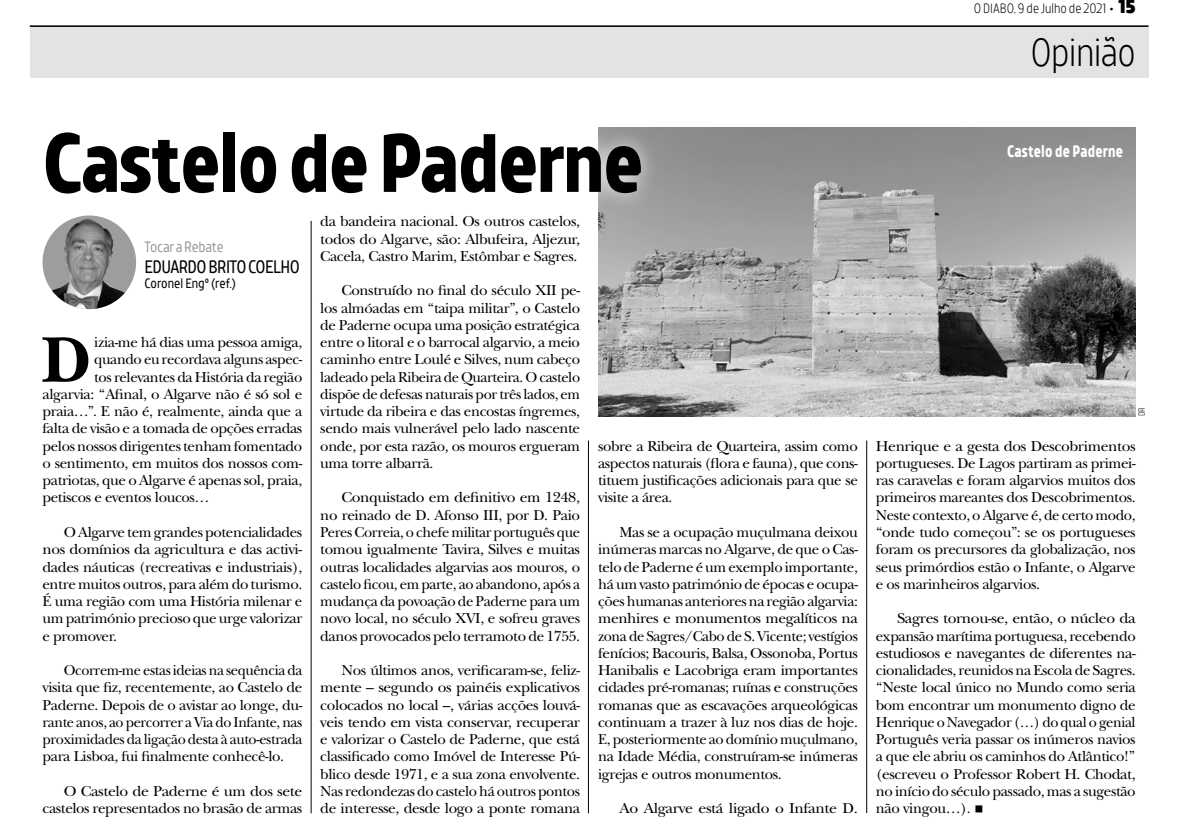
<style>
.page{position:relative;width:1191px;height:840px;background:#fff}
.page>*{position:absolute;margin:0;border:0;box-sizing:border-box;transform-origin:0 0}
.t1{font:700 82.5px "TT Teds";letter-spacing:-.02em;color:#000}
.t2{font:700 67.2px "New Baskerville ITC Pro";color:#000}
.t3{font:300 39px "TT Teds";letter-spacing:-.02em;color:#000}
.t4{font:18px "TT Teds";letter-spacing:-.03em;color:#000}
.t5{font:700 16.5px "TT Teds";letter-spacing:.01em;color:#fff;scale:.9 1}
.t6{font:15px/17.2px "New Baskerville ITC Pro";letter-spacing:-.025em;color:#000;text-align:justify}
.t7{font:15px/17.2px "New Baskerville ITC Pro";letter-spacing:-.025em;color:#000;text-align:justify;scale:1.04 1}
.t8{font:15px/17.2px "New Baskerville ITC Pro";letter-spacing:-.025em;color:#000;text-align:justify;scale:.96 1}
.t9{font:15px "New Baskerville ITC Pro";letter-spacing:-.025em;color:#000;scale:1.05 1}
.t10{font:15px "TT Teds";color:#9d9d9c}
.t11{font:300 13.5px "TT Teds";color:#000}
.t12{font:13.5px "TT Teds";color:#000}
.t13{font:300 9px "TT Teds";color:#000}
.s1{font-weight:800;font-size:12px}
.s2{font-weight:800;font-size:19.5px}
.s3{font-family:"Minion Pro";font-size:24px}
</style>
<div class="page">
<div style="left:30px;top:25px;width:1118px;height:53px;background:#e3e3e3"></div>
<hr style="left:30px;top:25px;width:1118px;height:2px;background:#000">
<svg style="left:43px;top:215px;width:93px;height:94px;fill:#9d9d9c"></svg>
<img style="left:54px;top:219px;width:33px;height:71px">
<hr style="left:866px;top:440px;width:1px;height:373px;background:#000">
<hr style="left:588px;top:440px;width:1px;height:373px;background:#000">
<hr style="left:311px;top:221px;width:1px;height:592px;background:#000">
<img style="left:598px;top:128px;width:537px;height:288px">
<div style="left:27px;top:114px;width:632px;height:98px;background:#fff"></div>
<p class="t11" style="left:973px;top:0;width:163px">O Diabo, 9 de Julho de 2021 <span class="s1">•</span> <span class="s2">15</span></p>
<h3 class="t3" style="left:1030px;top:28px;width:107px">Opinião</h3>
<h1 class="t1" style="left:43px;top:109px;width:602px">Castelo de Paderne</h1>
<p class="t10" style="left:145px;top:237px;width:81px">Tocar a Rebate</p>
<p class="t4" style="left:145px;top:256px;width:157px">Eduardo Brito Coelho</p>
<p class="t12" style="left:145px;top:275px;width:93px">Coronel Engº (ref.)</p>
<h2 class="t2" style="left:42px;top:321px;width:51px">D</h2>
<p class="t6" style="left:94px;top:334px;width:209px">izia-me há dias uma pessoa amiga,</p>
<p class="t6" style="left:94px;top:351px;width:209px">quando eu recordava alguns aspec-</p>
<p class="t6" style="left:94px;top:368px;width:209px">tos relevantes da História da região</p>
<p class="t6" style="left:43px;top:386px;width:261px">algarvia: “Afinal, o Algarve não é só sol e</p>
<p class="t6" style="left:43px;top:403px;width:261px">praia…”. E não é, realmente, ainda que a</p>
<p class="t6" style="left:43px;top:420px;width:261px">falta de visão e a tomada de opções erradas</p>
<p class="t6" style="left:43px;top:437px;width:261px">pelos nossos dirigentes tenham fomentado</p>
<p class="t6" style="left:43px;top:455px;width:261px">o sentimento, em muitos dos nossos com-</p>
<p class="t6" style="left:43px;top:472px;width:261px">patriotas, que o Algarve é apenas sol, praia,</p>
<p class="t6" style="left:43px;top:489px;width:169px">petiscos e eventos loucos…</p>
<p class="t6" style="left:43px;top:524px;width:261px;text-indent:21px">O Algarve tem grandes potencialidades nos domínios da agricultura e das activi&shy;dades náuticas (recreativas e industriais), entre muitos outros, para além do turismo.<br>É uma região com uma História milenar e um património precioso que urge valorizar e promover.</p>
<p class="t8" style="left:43px;top:662px;width:272px;text-indent:21px">Ocorrem-me estas ideias na sequência da visita que fiz, recentemente, ao Castelo de Paderne. Depois de o avistar ao longe, du&shy;rante anos, ao percorrer a Via do Infante, nas proximidades da ligação desta à auto-estrada para Lisboa, fui finalmente conhecê-lo.</p>
<p class="t7" style="left:43px;top:782px;width:251px;text-align:right">O Castelo de Paderne é um dos sete castelos representados no brasão de armas</p>
<p class="t6" style="left:320px;top:213px;width:261px">da bandeira nacional. Os outros castelos, todos do Algarve, são: Albufeira, Aljezur, Cacela, Castro Marim, Estômbar e Sagres.</p>
<p class="t6" style="left:320px;top:282px;width:261px;text-indent:21px">Construído no final do século XII pe&shy;los almóadas em “taipa militar”, o Castelo de Paderne ocupa uma posição estratégica entre o litoral e o barrocal algarvio, a meio caminho entre Loulé e Silves, num cabeço ladeado pela Ribeira de Quarteira. O castelo dispõe de defesas naturais por três lados, em virtude da ribeira e das encostas íngremes, sendo mais vulnerável pelo lado nascente onde, por esta razão, os mouros ergueram uma torre albarrã.</p>
<p class="t7" style="left:320px;top:489px;width:251px;text-indent:21px">Conquistado em definitivo em 1248, no reinado de D. Afonso III, por D. Paio Peres Correia, o chefe militar português que tomou igualmente Tavira, Silves e muitas outras localidades algarvias aos mouros, o castelo ficou, em parte, ao abandono, após a mudança da povoação de Paderne para um novo local, no século XVI, e sofreu graves danos provocados pelo terramoto de 1755.</p>
<p class="t6" style="left:320px;top:662px;width:261px;text-indent:21px">Nos últimos anos, verificaram-se, feliz&shy;mente – segundo os painéis explicativos colocados no local –, várias acções louvá&shy;veis tendo em vista conservar, recuperar e valorizar o Castelo de Paderne, que está classificado como Imóvel de Interesse Pú&shy;blico desde 1971, e a sua zona envolvente.<br>Nas redondezas do castelo há outros pontos de interesse, desde logo a ponte romana</p>
<p class="t6" style="left:598px;top:437px;width:261px">sobre a Ribeira de Quarteira, assim como aspectos naturais (flora e fauna), que cons&shy;tituem justificações adicionais para que se visite a área.</p>
<p class="t6" style="left:598px;top:524px;width:261px;text-indent:21px">Mas se a ocupação muçulmana deixou inúmeras marcas no Algarve, de que o Cas&shy;telo de Paderne é um exemplo importante, há um vasto património de épocas e ocupa&shy;ções humanas anteriores na região algarvia: menhires e monumentos megalíticos na zona de Sagres/Cabo de S. Vicente; vestígios fenícios; Bacouris, Balsa, Ossonoba, Portus Hanibalis e Lacobriga eram importantes cidades pré-romanas; ruínas e construções romanas que as escavações arqueológicas continuam a trazer à luz nos dias de hoje.<br>E, posteriormente ao domínio muçulmano, na Idade Média, construíram-se inúmeras igrejas e outros monumentos.</p>
<p class="t9" style="left:619px;top:799px;width:229px">Ao Algarve está ligado o Infante D.</p>
<p class="t5" style="left:1007px;top:140px;width:130px">Castelo de Paderne</p>
<p class="t13" style="left:1136px;top:416px;width:11px;rotate:-90deg">DR</p>
<p class="t7" style="left:876px;top:437px;width:251px">Henrique e a gesta dos Descobrimentos portugueses. De Lagos partiram as primei&shy;ras caravelas e foram algarvios muitos dos primeiros mareantes dos Descobrimentos.<br>Neste contexto, o Algarve é, de certo modo, “onde tudo começou”: se os portugueses foram os precursores da globalização, nos seus primórdios estão o Infante, o Algarve e os marinheiros algarvios.</p>
<p class="t7" style="left:876px;top:610px;width:251px;text-indent:21px">Sagres tornou-se, então, o núcleo da expansão marítima portuguesa, recebendo estudiosos e navegantes de diferentes na&shy;cionalidades, reunidos na Escola de Sagres. “Neste local único no Mundo como seria bom encontrar um monumento digno de Henrique o Navegador (…) do qual o genial Português veria passar os inúmeros navios a que ele abriu os caminhos do Atlântico!” (escreveu o Professor Robert H. Chodat, no início do século passado, mas a sugestão não vingou…). <span class="s3">■</span></p>
</div>
